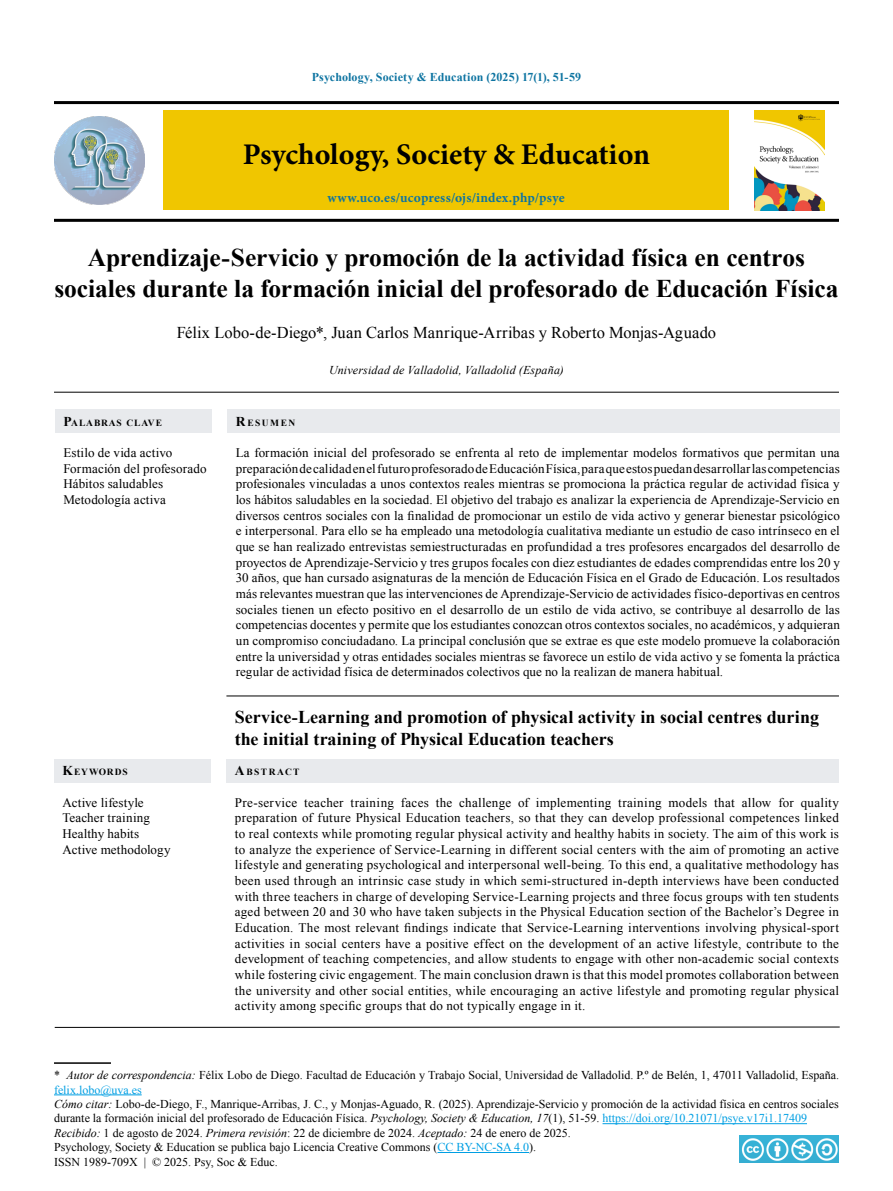
<style>
.page{position:relative;width:893px;height:1191px;background:#fff}
.page>*{position:absolute;margin:0;border:0;box-sizing:border-box;transform-origin:0 0}
.t1{font:700 30px "Minion Pro";letter-spacing:.005em;color:#000}
.t2{font:700 25.5px/30.6px "Times New Roman";letter-spacing:-.005em;color:#000;text-align:center}
.t3{font:700 18px/21.6px "Times New Roman";color:#000}
.t4{font:16.5px "Times New Roman";color:#000}
.t5{font:700 13.5px "Minion Pro";letter-spacing:.015em;color:#0d74a1}
.t6{font:13.05px/15.6px "Times New Roman";letter-spacing:.01em;color:#000;text-align:justify}
.t7{font:12px/14.4px "Times New Roman";color:#000}
.t8{font:700 12px "Times New Roman";letter-spacing:.01em;color:#0d74a1}
.t9{font:italic 12px "Times New Roman";letter-spacing:.015em;color:#000}
.t10{font:700 9.45px "Times New Roman";letter-spacing:.105em;color:#000}
.t11{font:700 9.45px "Times New Roman";letter-spacing:.075em;color:#000}
.t12{font:700 9.45px "Times New Roman";letter-spacing:.155em;color:#000}
.s1{font-size:13.5px}
.s2{font-style:italic}
.s3{color:#009fe3}
</style>
<div class="page">
<div style="left:164px;top:111px;width:565px;height:99px;background:#f0c600"></div>
<hr style="left:54px;top:219px;width:785px;height:3px;background:#000">
<hr style="left:54px;top:101px;width:785px;height:3px;background:#000">
<img style="left:54px;top:116px;width:91px;height:89px">
<hr style="left:226px;top:695px;width:613px;height:1px;background:#000">
<hr style="left:54px;top:392px;width:785px;height:1px;background:#000">
<hr style="left:55px;top:1026px;width:785px;height:1px;background:#000">
<div style="left:55px;top:409px;width:156px;height:24px;background:#e8eaed"></div>
<div style="left:227px;top:409px;width:613px;height:24px;background:#e8eaed"></div>
<div style="left:54px;top:759px;width:156px;height:23px;background:#e8eaed"></div>
<div style="left:226px;top:759px;width:613px;height:23px;background:#e8eaed"></div>
<img style="left:754px;top:111px;width:71px;height:99px">
<hr style="left:54px;top:1062px;width:57px;height:1px;background:#000">
<hr style="left:54px;top:1094px;width:88px;height:1px;background:#009fe3">
<hr style="left:602px;top:1123px;width:205px;height:1px;background:#009fe3">
<hr style="left:437px;top:1152px;width:92px;height:1px;background:#009fe3">
<img style="left:739px;top:1135px;width:100px;height:27px">
<p class="t8" style="left:312px;top:69px;width:271px">Psychology, Society &amp; Education (2025) 17(1), 51-59</p>
<h1 class="t1" style="left:243px;top:133px;width:409px">Psychology, Society &amp; Education</h1>
<p class="t5" style="left:328px;top:188px;width:238px">www.uco.es/ucopress/ojs/index.php/psye</p>
<h2 class="t2" style="left:54px;top:242px;width:786px">Aprendizaje-Servicio y promoción de la actividad física en centros sociales durante la formación inicial del profesorado de Educación Física</h2>
<p class="t4" style="left:177px;top:321px;width:541px">Félix Lobo-de-Diego*, Juan Carlos Manrique-Arribas y Roberto Monjas-Aguado</p>
<p class="t9" style="left:329px;top:362px;width:236px">Universidad de Valladolid, Valladolid (España)</p>
<p class="t10" style="left:63px;top:416px;width:100px"><span class="s1">P</span>ALABRAS CLAVE</p>
<p class="t10" style="left:236px;top:416px;width:61px"><span class="s1">R</span>ESUMEN</p>
<p class="t6" style="left:63px;top:445px;width:145px;text-align:left">Estilo de vida activo<br>Formación del profesorado<br>Hábitos saludables<br>Metodología activa</p>
<p class="t6" style="left:236px;top:445px;width:606px">La formación inicial del profesorado se enfrenta al reto de implementar modelos formativos que permitan una preparación de calidad en el futuro profesorado de Educación Física, para que estos puedan desarrollar las competencias profesionales vinculadas a unos contextos reales mientras se promociona la práctica regular de actividad física y los hábitos saludables en la sociedad. El objetivo del trabajo es analizar la experiencia de Aprendizaje-Servicio en diversos centros sociales con la finalidad de promocionar un estilo de vida activo y generar bienestar psicológico e interpersonal. Para ello se ha empleado una metodología cualitativa mediante un estudio de caso intrínseco en el que se han realizado entrevistas semiestructuradas en profundidad a tres profesores encargados del desarrollo de proyectos de Aprendizaje-Servicio y tres grupos focales con diez estudiantes de edades comprendidas entre los 20 y 30 años, que han cursado asignaturas de la mención de Educación Física en el Grado de Educación. Los resultados más relevantes muestran que las intervenciones de Aprendizaje-Servicio de actividades físico-deportivas en centros sociales tienen un efecto positivo en el desarrollo de un estilo de vida activo, se contribuye al desarrollo de las competencias docentes y permite que los estudiantes conozcan otros contextos sociales, no académicos, y adquieran un compromiso conciudadano. La principal conclusión que se extrae es que este modelo promueve la colaboración entre la universidad y otras entidades sociales mientras se favorece un estilo de vida activo y se fomenta la práctica regular de actividad física de determinados colectivos que no la realizan de manera habitual.</p>
<h3 class="t3" style="left:235px;top:705px;width:586px">Service-Learning and promotion of physical activity in social centres during the initial training of Physical Education teachers</h3>
<p class="t11" style="left:63px;top:765px;width:67px"><span class="s1">K</span>EYWORDS</p>
<p class="t12" style="left:235px;top:765px;width:66px"><span class="s1">A</span>BSTRACT</p>
<p class="t6" style="left:63px;top:794px;width:110px;text-align:left">Active lifestyle<br>Teacher training<br>Healthy habits<br>Active methodology</p>
<p class="t6" style="left:235px;top:794px;width:606px">Pre-service teacher training faces the challenge of implementing training models that allow for quality preparation of future Physical Education teachers, so that they can develop professional competences linked to real contexts while promoting regular physical activity and healthy habits in society. The aim of this work is to analyze the experience of Service-Learning in different social centers with the aim of promoting an active lifestyle and generating psychological and interpersonal well-being. To this end, a qualitative methodology has been used through an intrinsic case study in which semi-structured in-depth interviews have been conducted with three teachers in charge of developing Service-Learning projects and three focus groups with ten students aged between 20 and 30 who have taken subjects in the Physical Education section of the Bachelor’s Degree in Education. The most relevant findings indicate that Service-Learning interventions involving physical-sport activities in social centers have a positive effect on the development of an active lifestyle, contribute to the development of teaching competencies, and allow students to engage with other non-academic social contexts while fostering civic engagement. The main conclusion drawn is that this model promotes collaboration between the university and other social entities, while encouraging an active lifestyle and promoting regular physical activity among specific groups that do not typically engage in it.</p>
<p class="t7" style="left:54px;top:1067px;width:786px">* <span class="s2">Autor de correspondencia:</span> Félix Lobo de Diego. Facultad de Educación y Trabajo Social, Universidad de Valladolid. P.º de Belén, 1, 47011 Valladolid, España. <span class="s3">felix.lobo@uva.es<br></span><span class="s2">Cómo citar:</span> Lobo-de-Diego, F., Manrique-Arribas, J. C., y Monjas-Aguado, R. (2025). Aprendizaje-Servicio y promoción de la actividad física en centros sociales durante la formación inicial del profesorado de Educación Física. <span class="s2">Psychology, Society &amp; Education, 17</span>(1), 51-59. <span class="s3">https://doi.org/10.21071/psye.v17i1.17409<br></span><span class="s2">Recibido:</span> 1 de agosto de 2024. <span class="s2">Primera revisión</span>: 22 de diciembre de 2024. <span class="s2">Aceptado:</span> 24 de enero de 2025.<br>Psychology, Society &amp; Education se publica bajo Licencia Creative Commons (<span class="s3">CC BY-NC-SA 4.0</span>).<br>ISSN 1989-709X | © 2025. Psy, Soc &amp; Educ.</p>
</div>
